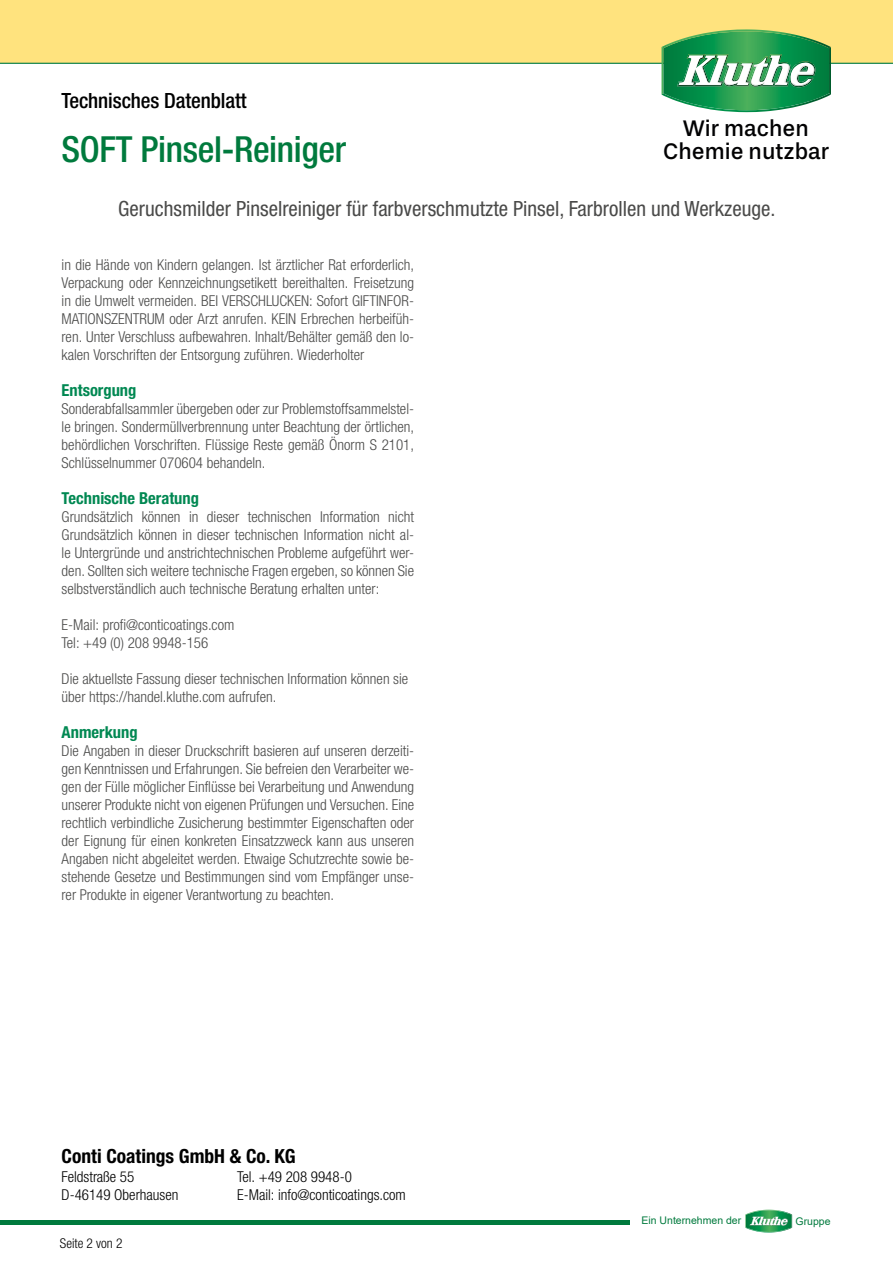
<style>
.page{position:relative;width:893px;height:1263px;background:#fff}
.page>*{position:absolute;margin:0;border:0;box-sizing:border-box;transform-origin:0 0}
.t1{font:500 condensed 36px "Helvetica Neue LTW1 G";letter-spacing:-.01em;color:#007a3d}
.t2{font:23.25px "Stevie Sans";color:#020203;scale:.95 1}
.t3{font:condensed 21px "Helvetica Neue LTW1 G";color:#4a4a49}
.t4{font:500 condensed 21px "Helvetica Neue LTW1 G";letter-spacing:-.005em;color:#000}
.t5{font:700 condensed 19.5px "Helvetica Neue LTW1 G";color:#000}
.t6{font:700 condensed 16.5px "Helvetica Neue LTW1 G";color:#008852}
.t7{font:300 condensed 15px/18px "Helvetica Neue LTW1 G";color:#4a4a49;text-align:justify}
.t8{font:300 condensed 15px/18px "Helvetica Neue LTW1 G";color:#000}
.t9{font:300 condensed 13.5px "Helvetica Neue LTW1 G";color:#000}
.t10{font:10.5px "Arial";color:#007a3d}
</style>
<div class="page">
<div style="left:0;top:0;width:893px;height:63px;background:#ffe37e"></div>
<hr style="left:0;top:63px;width:893px;height:1px;background:#007a3d">
<svg style="left:661px;top:30px;width:170px;height:82px"></svg>
<div style="left:0;top:1220px;width:630px;height:5px;background:#007a3d"></div>
<svg style="left:745px;top:1210px;width:48px;height:22px"></svg>
<h3 class="t4" style="left:62px;top:88px;width:186px">Technisches Datenblatt</h3>
<h2 class="t2" style="left:683px;top:114px;width:134px">Wir machen</h2>
<h1 class="t1" style="left:62px;top:128px;width:286px">SOFT Pinsel-Reiniger</h1>
<h2 class="t2" style="left:663px;top:137px;width:176px">Chemie nutzbar</h2>
<h3 class="t3" style="left:118px;top:196px;width:659px">Geruchsmilder Pinselreiniger für farbverschmutzte Pinsel, Farbrollen und Werkzeuge.</h3>
<p class="t7" style="left:62px;top:256px;width:354px">in die Hände von Kindern gelangen. Ist ärztlicher Rat erforderlich, Verpackung oder Kennzeichnungsetikett bereithalten. Freisetzung in die Umwelt vermeiden. BEI VERSCHLUCKEN: Sofort GIFTINFOR-MATIONSZENTRUM oder Arzt anrufen. KEIN Erbrechen herbeifüh&shy;ren. Unter Verschluss aufbewahren. Inhalt/Behälter gemäß den lo&shy;kalen Vorschriften der Entsorgung zuführen. Wiederholter</p>
<p class="t6" style="left:62px;top:380px;width:76px">Entsorgung</p>
<p class="t7" style="left:62px;top:400px;width:354px">Sonderabfallsammler übergeben oder zur Problemstoffsammelstel&shy;le bringen. Sondermüllverbrennung unter Beachtung der örtlichen, behördlichen Vorschriften. Flüssige Reste gemäß Önorm S 2101, Schlüsselnummer 070604 behandeln.</p>
<p class="t6" style="left:62px;top:488px;width:139px">Technische Beratung</p>
<p class="t7" style="left:62px;top:508px;width:354px">Grundsätzlich können in dieser technischen Information nicht Grundsätzlich können in dieser technischen Information nicht al&shy;le Untergründe und anstrichtechnischen Probleme aufgeführt wer&shy;den. Sollten sich weitere technische Fragen ergeben, so können Sie selbstverständlich auch technische Beratung erhalten unter:</p>
<p class="t7" style="left:62px;top:616px;width:174px">E-Mail: profi@conticoatings.com<br>Tel: +49 (0) 208 9948-156</p>
<p class="t7" style="left:62px;top:670px;width:348px">Die aktuellste Fassung dieser technischen Information können sie über https://handel.kluthe.com aufrufen.</p>
<p class="t6" style="left:62px;top:722px;width:78px">Anmerkung</p>
<p class="t7" style="left:62px;top:742px;width:354px">Die Angaben in dieser Druckschrift basieren auf unseren derzeiti&shy;gen Kenntnissen und Erfahrungen. Sie befreien den Verarbeiter we&shy;gen der Fülle möglicher Einflüsse bei Verarbeitung und Anwendung unserer Produkte nicht von eigenen Prüfungen und Versuchen. Eine rechtlich verbindliche Zusicherung bestimmter Eigenschaften oder der Eignung für einen konkreten Einsatzzweck kann aus unseren Angaben nicht abgeleitet werden. Etwaige Schutzrechte sowie be&shy;stehende Gesetze und Bestimmungen sind vom Empfänger unse&shy;rer Produkte in eigener Verantwortung zu beachten.</p>
<h3 class="t5" style="left:62px;top:1144px;width:235px">Conti Coatings GmbH &amp; Co. KG</h3>
<p class="t8" style="left:62px;top:1167px;width:118px">Feldstraße 55<br>D-46149 Oberhausen</p>
<p class="t8" style="left:237px;top:1167px;width:170px">Tel. +49 208 9948-0<br>E-Mail: info@conticoatings.com</p>
<p class="t9" style="left:60px;top:1235px;width:64px">Seite 2 von 2</p>
<p class="t10" style="left:641px;top:1213px;width:101px">Ein Unternehmen der</p>
<p class="t10" style="left:795px;top:1214px;width:37px">Gruppe</p>
</div>
